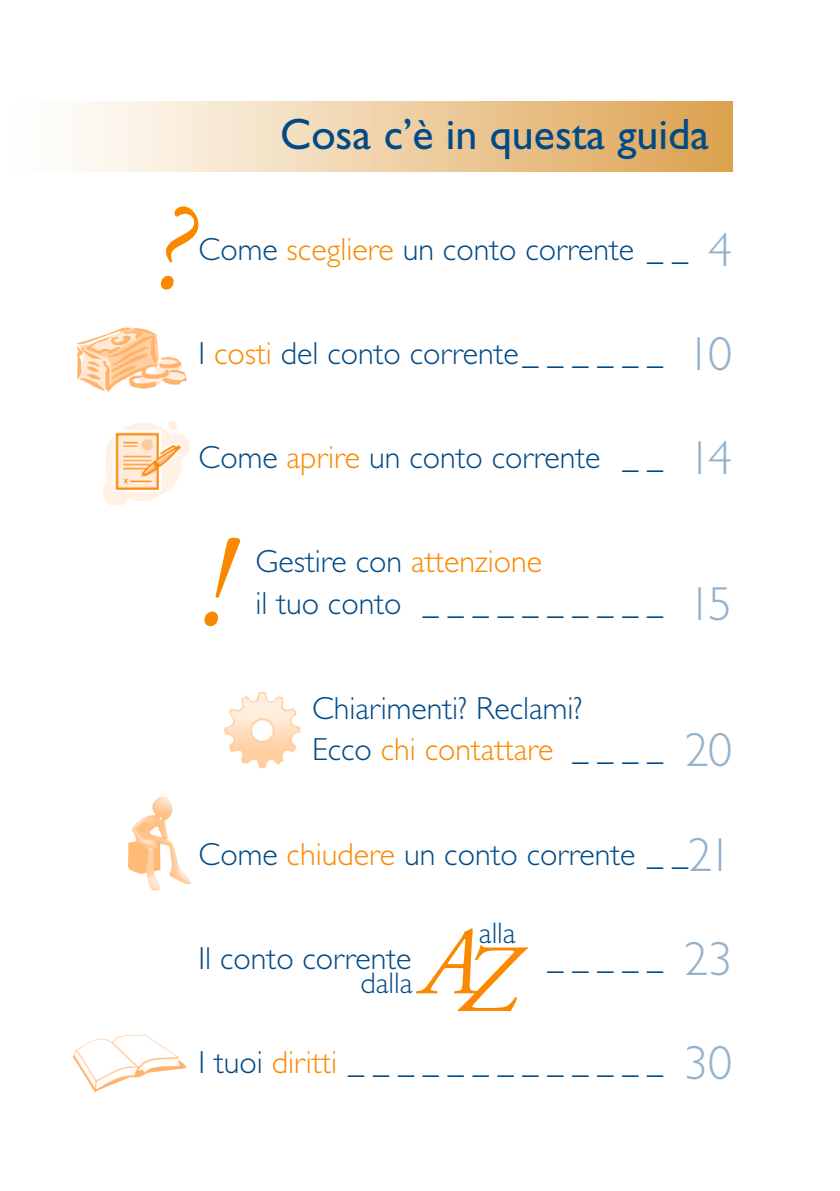
<style>
.page{position:relative;width:840px;height:1191px;background:#fff}
.page>*{position:absolute;margin:0;border:0;box-sizing:border-box;transform-origin:0 0}
.t1{font:italic 133.8px "Adobe Garamond Pro";color:#fa8900}
.t2{font:italic 126px "Adobe Garamond Pro";color:#fa8900}
.t3{font:italic 96px "Adobe Garamond Pro";color:#fa8900}
.t4{font:44px "Gill Sans Std";color:#004a87}
.Sommario_titolo{font:300 32px/41.8px "Gill Sans Std";color:#004a87}
.t5{font:300 30px "Gill Sans Std";color:#004a87}
.s1{color:#fa8900}
.s2{font-size:48px;color:#93b2ce}
</style>
<div class="page">
<img style="left:224px;top:692px;width:77px;height:76px">
<img style="left:73px;top:1034px;width:113px;height:58px">
<div style="left:0;top:102px;width:731px;height:69px;background:linear-gradient(to right,#fff,#dda352)"></div>
<img style="left:103px;top:426px;width:87px;height:79px">
<div style="left:92px;top:761px;width:134px;height:164px;background:#fff"></div>
<img style="left:128px;top:797px;width:63px;height:93px">
<img style="left:77px;top:327px;width:110px;height:65px">
<p class="t4" style="left:280px;top:108px;width:430px">Cosa c’è in questa guida</p>
<p class="t2" style="left:152px;top:172px;width:39px">?</p>
<p class="Sommario_titolo" style="left:198px;top:228px;width:534px">Come <span class="s1">scegliere</span> un conto corrente _ _ <span class="s2">4</span></p>
<p class="Sommario_titolo" style="left:198px;top:332px;width:534px">I <span class="s1">costi</span> del conto corrente _ _ _ _ _ _ <span class="s2">10</span></p>
<p class="Sommario_titolo" style="left:198px;top:437px;width:534px">Come <span class="s1">aprire</span> un conto corrente _ _ <span class="s2">14</span></p>
<p class="t1" style="left:201px;top:501px;width:29px">!</p>
<p class="Sommario_titolo" style="left:255px;top:541px;width:478px">Gestire con <span class="s1">attenzione<br></span>il tuo conto _ _ _ _ _ _ _ _ _ _ <span class="s2">15</span></p>
<p class="Sommario_titolo" style="left:312px;top:687px;width:421px">Chiarimenti? Reclami?<br>Ecco <span class="s1">chi contattare</span> _ _ _ _ <span class="s2">20</span></p>
<p class="Sommario_titolo" style="left:198px;top:833px;width:534px">Come <span class="s1">chiudere</span> un conto corrente _ <span class="s2">21</span></p>
<p class="t3" style="left:421px;top:905px;width:59px">A</p>
<p class="t5" style="left:478px;top:916px;width:38px">alla</p>
<p class="Sommario_titolo" style="left:198px;top:937px;width:534px">Il conto corrente _ _ _ _ _ _ _ _ _ _ <span class="s2">23</span></p>
<p class="t3" style="left:459px;top:923px;width:59px">Z</p>
<p class="t5" style="left:360px;top:966px;width:54px">dalla</p>
<p class="Sommario_titolo" style="left:198px;top:1042px;width:534px">I tuoi <span class="s1">diritti</span> _ _ _ _ _ _ _ _ _ _ _ _ _ <span class="s2">30</span></p>
</div>
